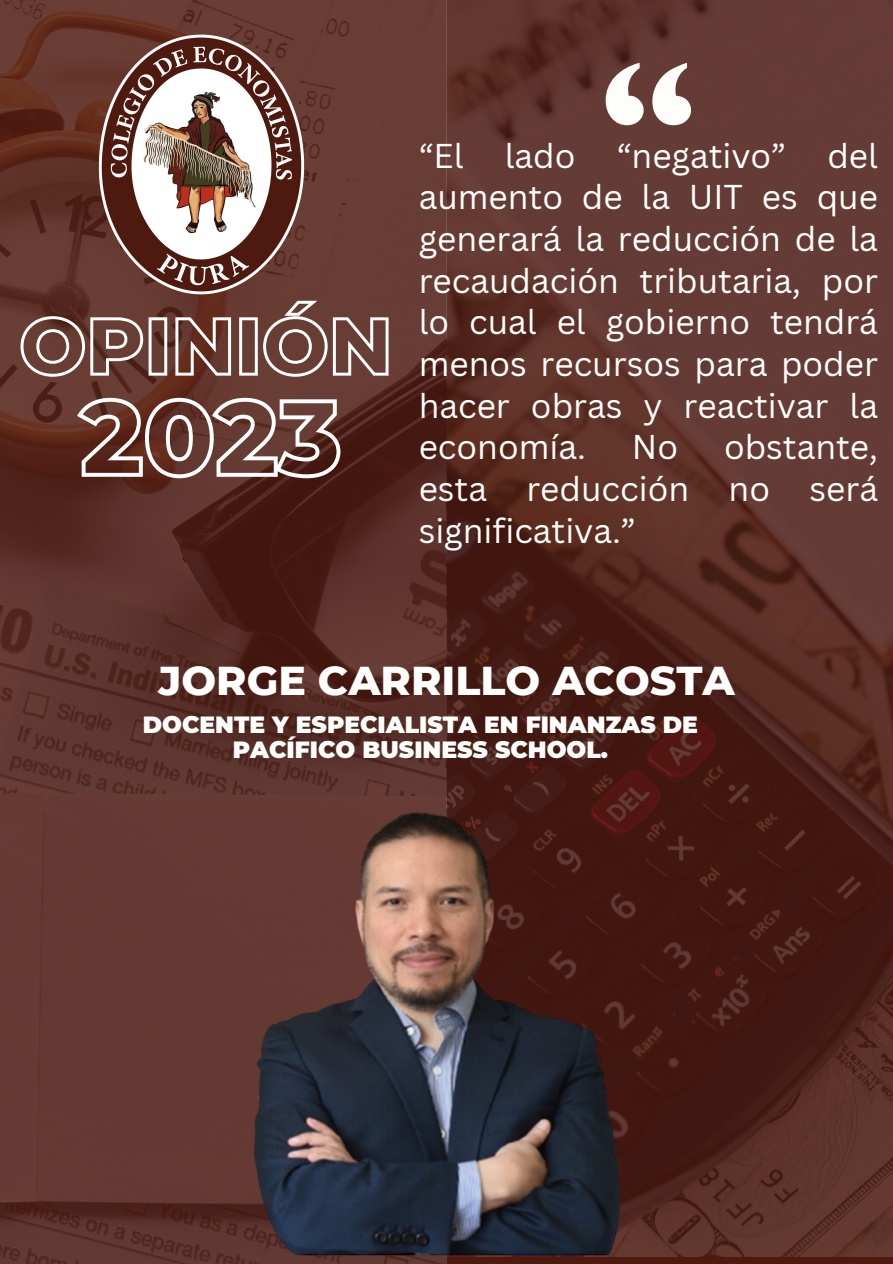
<style>
.page{position:relative;width:893px;height:1264px;background:#fff}
.page>*{position:absolute;margin:0;border:0;box-sizing:border-box;transform-origin:0 0}
.t1{font:800 41.1px "Montserrat";color:#fffffe}
.t2{font:33.45px/41.7px "Canva Sans";color:#fffffe;text-align:justify}
.t3{font:900 23.4px/24.5px "Montserrat";color:#fffffe;text-align:center}
</style>
<div class="page">
<img style="left:0;top:0;width:447px;height:1263px">
<img style="left:446px;top:0;width:446px;height:1256px">
<svg style="left:19px;top:298px;width:371px;height:80px;background:#85625a"></svg>
<img style="left:37px;top:15px;width:329px;height:298px">
<svg style="left:605px;top:63px;width:86px;height:62px"></svg>
<img style="left:220px;top:806px;width:428px;height:450px">
<svg style="left:74px;top:396px;width:268px;height:84px"></svg>
<p class="t2" style="left:418px;top:134px;width:461px">“El lado “negativo” del aumento de la UIT es que generará la reducción de la recaudación tributaria, por lo cual el gobierno tendrá menos recursos para poder hacer obras y reactivar la economía.</p>
<p class="t2" style="left:418px;top:425px;width:461px;text-indent:305px">obstante, esta reducción no será significativa.”</p>
<p class="t2" style="left:631px;top:425px;width:48px">No</p>
<p class="t1" style="left:159px;top:655px;width:577px">JORGE CARRILLO ACOSTA</p>
<p class="t3" style="left:143px;top:712px;width:556px">DOCENTE Y ESPECIALISTA EN FINANZAS DE<br>PACÍFICO BUSINESS SCHOOL.</p>
</div>
